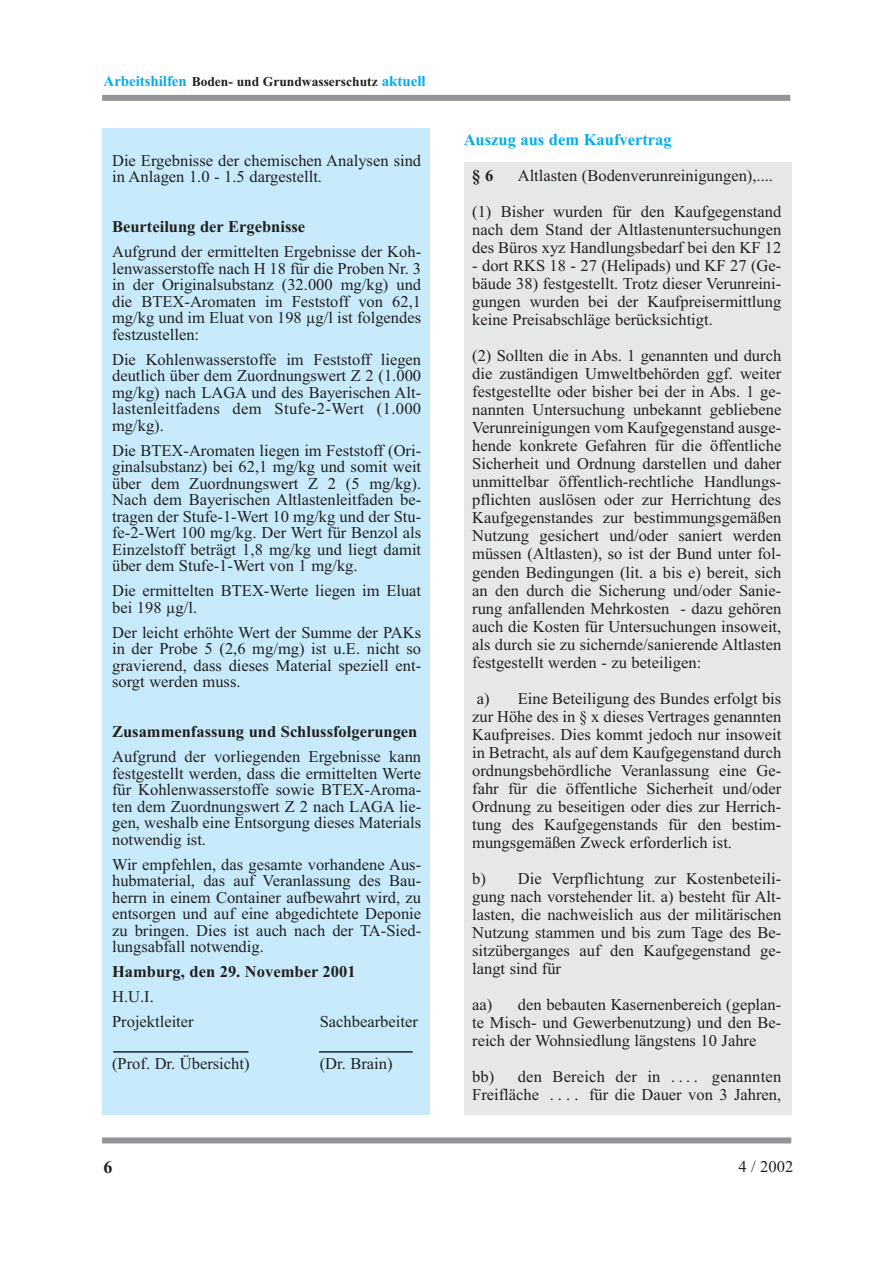
<style>
.page{position:relative;width:893px;height:1262px;background:#fff}
.page>*{position:absolute;margin:0;border:0;box-sizing:border-box;transform-origin:0 0}
.t1{font:700 18px "Times New Roman";color:#231f1f}
.t2{font:16.5px/18px "Times New Roman";color:#231f1f;text-align:justify}
.t3{font:700 16.5px "Times New Roman";color:#231f1f}
.t4{font:700 16.5px "Times New Roman";color:#00adef}
.t5{font:700 13.5px "Times New Roman";color:#231f1f}
.s1{font-size:15px;color:#00adef}
</style>
<div class="page">
<div style="left:463px;top:162px;width:328px;height:952px;background:#e6e7e8"></div>
<div style="left:102px;top:128px;width:327px;height:986px;background:#c7ebfb"></div>
<div style="left:102px;top:95px;width:688px;height:6px;background:#939497"></div>
<div style="left:102px;top:1137px;width:689px;height:6px;background:#939497"></div>
<hr style="left:113px;top:1051px;width:135px;height:1px;background:#231f1f">
<hr style="left:319px;top:1051px;width:93px;height:1px;background:#231f1f">
<p class="t5" style="left:104px;top:77px;width:323px"><span class="s1">Arbeitshilfen</span> Boden- und Grundwasserschutz <span class="s1">aktuell</span></p>
<p class="t2" style="left:112px;top:153px;width:310px;line-height:16.5px">Die Ergebnisse der chemischen Analysen sind in Anlagen 1.0 - 1.5 dargestellt.</p>
<p class="t3" style="left:112px;top:221px;width:195px">Beurteilung der Ergebnisse</p>
<p class="t2" style="left:112px;top:245px;width:310px;line-height:16.5px">Aufgrund der ermittelten Ergebnisse der Koh&shy;lenwasserstoffe nach H 18 für die Proben Nr. 3 in der Originalsubstanz (32.000 mg/kg) und die BTEX-Aromaten im Feststoff von 62,1 mg/kg und im Eluat von 198 µg/l ist folgendes festzustellen:</p>
<p class="t2" style="left:112px;top:352px;width:310px;line-height:16.5px">Die Kohlenwasserstoffe im Feststoff liegen deutlich über dem Zuordnungswert Z 2 (1.000 mg/kg) nach LAGA und des Bayerischen Alt&shy;lastenleitfadens dem Stufe-2-Wert (1.000 mg/kg).</p>
<p class="t2" style="left:112px;top:443px;width:310px;line-height:16.5px">Die BTEX-Aromaten liegen im Feststoff (Ori&shy;ginalsubstanz) bei 62,1 mg/kg und somit weit über dem Zuordnungswert Z 2 (5 mg/kg).<br>Nach dem Bayerischen Altlastenleitfaden be&shy;tragen der Stufe-1-Wert 10 mg/kg und der Stu&shy;fe-2-Wert 100 mg/kg. Der Wert für Benzol als Einzelstoff beträgt 1,8 mg/kg und liegt damit über dem Stufe-1-Wert von 1 mg/kg.</p>
<p class="t2" style="left:112px;top:584px;width:310px;line-height:16.5px">Die ermittelten BTEX-Werte liegen im Eluat bei 198 µg/l.</p>
<p class="t2" style="left:112px;top:625px;width:310px;line-height:16.5px">Der leicht erhöhte Wert der Summe der PAKs in der Probe 5 (2,6 mg/mg) ist u.E. nicht so gravierend, dass dieses Material speziell ent&shy;sorgt werden muss.</p>
<p class="t3" style="left:112px;top:726px;width:307px">Zusammenfassung und Schlussfolgerungen</p>
<p class="t2" style="left:112px;top:750px;width:310px;line-height:16.5px">Aufgrund der vorliegenden Ergebnisse kann festgestellt werden, dass die ermittelten Werte für Kohlenwasserstoffe sowie BTEX-Aroma&shy;ten dem Zuordnungswert Z 2 nach LAGA lie&shy;gen, weshalb eine Entsorgung dieses Materials notwendig ist.</p>
<p class="t2" style="left:112px;top:857px;width:310px;line-height:16.5px">Wir empfehlen, das gesamte vorhandene Aus&shy;hubmaterial, das auf Veranlassung des Bau&shy;herrn in einem Container aufbewahrt wird, zu entsorgen und auf eine abgedichtete Deponie zu bringen. Dies ist auch nach der TA-Sied&shy;lungsabfall notwendig.</p>
<p class="t3" style="left:112px;top:966px;width:245px">Hamburg, den 29. November 2001</p>
<p class="t2" style="left:112px;top:986px;width:83px;line-height:25px">H.U.I.<br>Projektleiter</p>
<p class="t2" style="left:320px;top:1014px;width:100px">Sachbearbeiter</p>
<p class="t2" style="left:112px;top:1056px;width:139px">(Prof. Dr. Übersicht)</p>
<p class="t2" style="left:320px;top:1056px;width:74px">(Dr. Brain)</p>
<p class="t1" style="left:104px;top:1161px;width:10px">6</p>
<p class="t4" style="left:463px;top:134px;width:209px">Auszug aus dem Kaufvertrag</p>
<p class="t3" style="left:472px;top:170px;width:23px">§ 6</p>
<p class="t2" style="left:472px;top:159px;width:310px;line-height:36px;text-indent:45px">Altlasten (Bodenverunreinigungen),.... (1) Bisher wurden für den Kaufgegenstand</p>
<p class="t2" style="left:472px;top:222px;width:310px">nach dem Stand der Altlastenuntersuchungen des Büros xyz Handlungsbedarf bei den KF 12</p>
<p class="t2" style="left:472px;top:258px;width:310px">- dort RKS 18 - 27 (Helipads) und KF 27 (Ge&shy;bäude 38) festgestellt. Trotz dieser Verunreini&shy;gungen wurden bei der Kaufpreisermittlung keine Preisabschläge berücksichtigt.</p>
<p class="t2" style="left:472px;top:348px;width:310px">(2) Sollten die in Abs. 1 genannten und durch die zuständigen Umweltbehörden ggf. weiter festgestellte oder bisher bei der in Abs. 1 ge&shy;nannten Untersuchung unbekannt gebliebene Verunreinigungen vom Kaufgegenstand ausge&shy;hende konkrete Gefahren für die öffentliche Sicherheit und Ordnung darstellen und daher unmittelbar öffentlich-rechtliche Handlungs&shy;pflichten auslösen oder zur Herrichtung des Kaufgegenstandes zur bestimmungsgemäßen Nutzung gesichert und/oder saniert werden müssen (Altlasten), so ist der Bund unter fol&shy;genden Bedingungen (lit. a bis e) bereit, sich an den durch die Sicherung und/oder Sanie&shy;rung anfallenden Mehrkosten - dazu gehören auch die Kosten für Untersuchungen insoweit, als durch sie zu sichernde/sanierende Altlasten festgestellt werden - zu beteiligen:</p>
<p class="t2" style="left:472px;top:690px;width:310px">a) Eine Beteiligung des Bundes erfolgt bis zur Höhe des in § x dieses Vertrages genannten Kaufpreises. Dies kommt jedoch nur insoweit in Betracht, als auf dem Kaufgegenstand durch ordnungsbehördliche Veranlassung eine Ge&shy;fahr für die öffentliche Sicherheit und/oder Ordnung zu beseitigen oder dies zur Herrich&shy;tung des Kaufgegenstands für den bestim&shy;mungsgemäßen Zweck erforderlich ist.</p>
<p class="t2" style="left:472px;top:870px;width:310px">b) Die Verpflichtung zur Kostenbeteili&shy;gung nach vorstehender lit. a) besteht für Alt&shy;lasten, die nachweislich aus der militärischen Nutzung stammen und bis zum Tage des Be&shy;sitzüberganges auf den Kaufgegenstand ge&shy;langt sind für</p>
<p class="t2" style="left:472px;top:996px;width:310px">aa) den bebauten Kasernenbereich (geplan&shy;te Misch- und Gewerbenutzung) und den Be&shy;reich der Wohnsiedlung längstens 10 Jahre</p>
<p class="t2" style="left:472px;top:1068px;width:310px">bb) den Bereich der in . . . . genannten<br>Freifläche . . . . für die Dauer von 3 Jahren,</p>
<p class="t2" style="left:738px;top:1158px;width:56px">4 / 2002</p>
</div>
